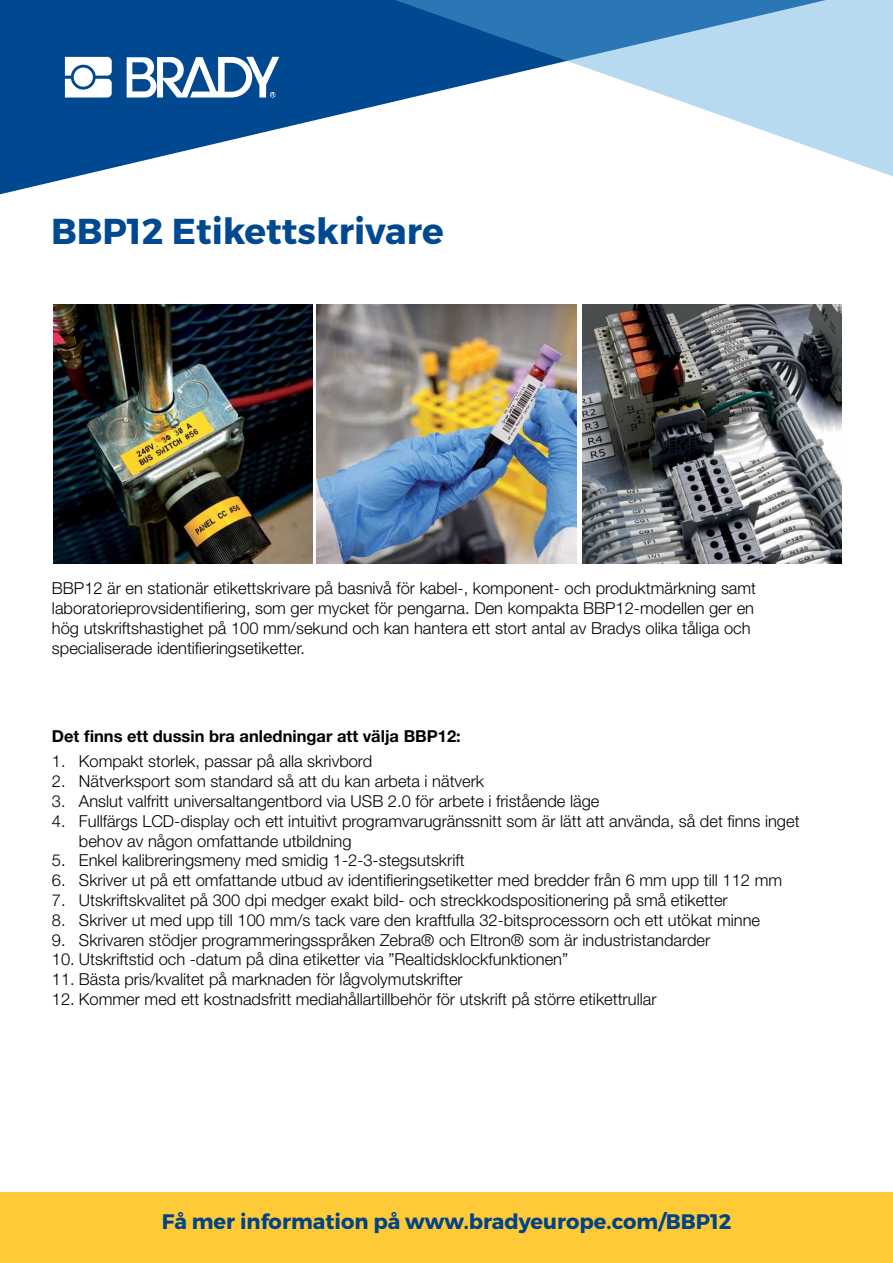
<style>
.page{position:relative;width:893px;height:1263px;background:#fff}
.page>*{position:absolute;margin:0;border:0;box-sizing:border-box;transform-origin:0 0}
.t1{font:700 36px "Montserrat";color:#004990}
.t2{font:700 21px "Montserrat";color:#014386}
.t3{font:300 16.5px/19.8px "Helvetica Neue LT Pro";color:#000}
.t4{font:700 16.5px "Helvetica Neue LT Pro";color:#000}
</style>
<div class="page">
<div style="left:0;top:1192px;width:893px;height:71px;background:#ffca38"></div>
<svg style="left:0;top:0;width:359px;height:195px;fill:#004990"></svg>
<svg style="left:359px;top:0;width:534px;height:177px"></svg>
<svg style="left:65px;top:57px;width:47px;height:41px"></svg>
<svg style="left:127px;top:57px;width:152px;height:41px"></svg>
<img style="left:53px;top:304px;width:260px;height:259px">
<img style="left:583px;top:304px;width:259px;height:259px">
<img style="left:317px;top:304px;width:259px;height:259px">
<h1 class="t1" style="left:51px;top:209px;width:394px">BBP12 Etikettskrivare</h1>
<p class="t3" style="left:52px;top:578px;width:706px">BBP12 är en stationär etikettskrivare på basnivå för kabel-, komponent- och produktmärkning samt laboratorieprovsidentifiering, som ger mycket för pengarna. Den kompakta BBP12-modellen ger en hög utskriftshastighet på 100 mm/sekund och kan hantera ett stort antal av Bradys olika tåliga och specialiserade identifieringsetiketter.</p>
<p class="t4" style="left:52px;top:726px;width:410px">Det finns ett dussin bra anledningar att välja BBP12:</p>
<p class="t3" style="left:52px;top:751px;width:322px">1. Kompakt storlek, passar på alla skrivbord</p>
<p class="t3" style="left:52px;top:771px;width:434px">2. Nätverksport som standard så att du kan arbeta i nätverk</p>
<p class="t3" style="left:52px;top:791px;width:549px">3. Anslut valfritt universaltangentbord via USB 2.0 för arbete i fristående läge</p>
<p class="t3" style="left:79px;top:810px;width:722px;text-indent:-27px">4. Fullfärgs LCD-display och ett intuitivt programvarugränssnitt som är lätt att använda, så det finns inget behov av någon omfattande utbildning</p>
<p class="t3" style="left:52px;top:850px;width:414px">5. Enkel kalibreringsmeny med smidig 1-2-3-stegsutskrift</p>
<p class="t3" style="left:52px;top:870px;width:732px">6. Skriver ut på ett omfattande utbud av identifieringsetiketter med bredder från 6 mm upp till 112 mm</p>
<p class="t3" style="left:52px;top:890px;width:677px">7. Utskriftskvalitet på 300 dpi medger exakt bild- och streckkodspositionering på små etiketter</p>
<p class="t3" style="left:52px;top:909px;width:710px">8. Skriver ut med upp till 100 mm/s tack vare den kraftfulla 32-bitsprocessorn och ett utökat minne</p>
<p class="t3" style="left:52px;top:929px;width:660px">9. Skrivaren stödjer programmeringsspråken Zebra® och Eltron® som är industristandarder</p>
<p class="t3" style="left:52px;top:949px;width:518px">10. Utskriftstid och -datum på dina etiketter via ”Realtidsklockfunktionen”</p>
<p class="t3" style="left:52px;top:969px;width:412px">11. Bästa pris/kvalitet på marknaden för lågvolymutskrifter</p>
<p class="t3" style="left:52px;top:989px;width:606px">12. Kommer med ett kostnadsfritt mediahållartillbehör för utskrift på större etikettrullar</p>
<p class="t2" style="left:162px;top:1209px;width:571px">Få mer information på www.bradyeurope.com/BBP12</p>
</div>
